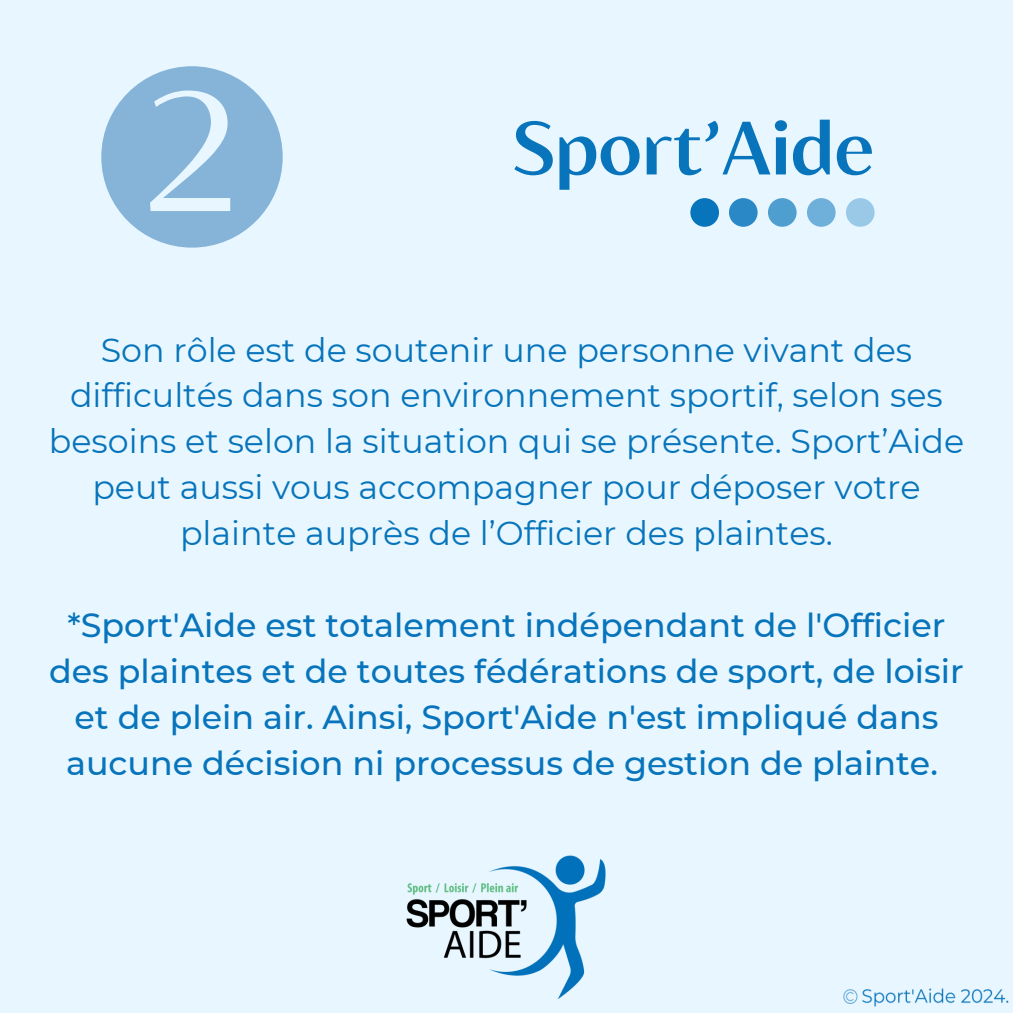
<style>
.page{position:relative;width:1013px;height:1013px;background:#fff}
.page>*{position:absolute;margin:0;border:0;box-sizing:border-box;transform-origin:0 0}
.t1{font:168.75px "Blacker Sans Text";color:#e8f7ff}
.t2{font:700 75px "Blacker Sans Text";color:#0774bb}
.t3{font:33.38px/46px "Montserrat";color:#0774bb;text-align:center}
.t4{font:500 33.38px/46px "Montserrat";color:#0774bb;text-align:center}
</style>
<div class="page">
<div style="left:0;top:0;width:1012px;height:1012px;background:#e8f7ff"></div>
<div style="left:690px;top:198px;width:29px;height:29px;background:#0774bb;border-radius:50%"></div>
<div style="left:729px;top:198px;width:28px;height:29px;background:#2988c5;border-radius:50%"></div>
<div style="left:768px;top:198px;width:28px;height:29px;background:#4f9ed0;border-radius:50%"></div>
<div style="left:807px;top:198px;width:28px;height:29px;background:#6fb0da;border-radius:50%"></div>
<div style="left:846px;top:198px;width:28px;height:29px;background:#99c9e7;border-radius:50%"></div>
<img style="left:406px;top:855px;width:200px;height:144px">
<div style="left:101px;top:66px;width:182px;height:181px;background:#86b3d8;border-radius:50%"></div>
<img style="left:843px;top:988px;width:166px;height:19px">
<p class="t1" style="left:145px;top:46px;width:93px">2</p>
<h2 class="t2" style="left:512px;top:101px;width:363px">Sport’Aide</h2>
<p class="t3" style="left:49px;top:326px;width:916px">Son rôle est de soutenir une personne vivant des difficultés dans son environnement sportif, selon ses besoins et selon la situation qui se présente. Sport’Aide peut aussi vous accompagner pour déposer votre plainte auprès de l’Officier des plaintes.</p>
<h1 class="t4" style="left:49px;top:602px;width:916px">*Sport'Aide est totalement indépendant de l'Officier des plaintes et de toutes fédérations de sport, de loisir et de plein air. Ainsi, Sport'Aide n'est impliqué dans aucune décision ni processus de gestion de plainte.</h1>
</div>
